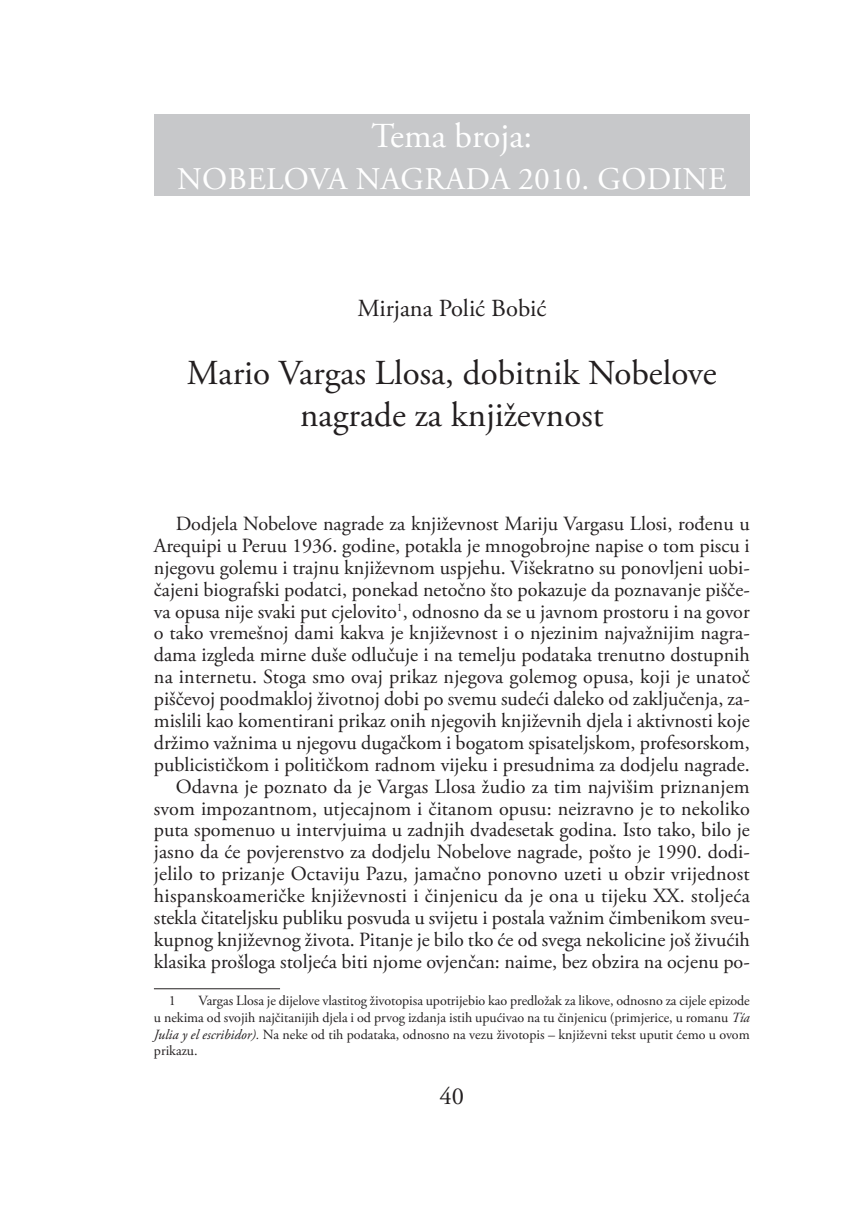
<style>
.page{position:relative;width:864px;height:1221px;background:#fff}
.page>*{position:absolute;margin:0;border:0;box-sizing:border-box;transform-origin:0 0}
.t1{font:35px/42px "Adobe Garamond Pro";color:#231f20;text-align:center}
.t2{font:35px "Adobe Garamond Pro";color:#fff}
.t3{font:31.5px "Adobe Garamond Pro";letter-spacing:.015em;color:#fff}
.t4{font:24.5px "Adobe Garamond Pro";color:#231f20}
.t5{font:20.12px/21.9px "Adobe Garamond Pro";color:#231f20;text-align:right}
.t6{font:14px/16.6px "Adobe Garamond Pro";color:#231f20;text-align:justify}
.s1{font-style:italic}
</style>
<div class="page">
<hr style="left:154px;top:988px;width:126px;height:1px;background:#231f20">
<div style="left:154px;top:114px;width:595px;height:81px;background:#c7c8ca"></div>
<h1 class="t2" style="left:371px;top:121px;width:162px">Tema broja:</h1>
<h2 class="t3" style="left:177px;top:166px;width:550px">NOBELOVA NAGRADA 2010. GODINE</h2>
<p class="t4" style="left:357px;top:298px;width:190px">Mirjana Polić Bobić</p>
<h1 class="t1" style="left:187px;top:355px;width:531px">Mario Vargas Llosa, dobitnik Nobelove nagrade za književnost</h1>
<p class="t5" style="left:154px;top:514px;width:597px">Dodjela Nobelove nagrade za književnost Mariju Vargasu Llosi, rođenu u Arequipi u Peruu 1936. godine, potakla je mnogobrojne napise o tom piscu i njegovu golemu i trajnu književnom uspjehu. Višekratno su ponovljeni uobi&shy;čajeni biografski podatci, ponekad netočno što pokazuje da poznavanje pišče&shy;va opusa nije svaki put cjelovito<sup>1</sup>, odnosno da se u javnom prostoru i na govor o tako vremešnoj dami kakva je književnost i o njezinim najvažnijim nagra&shy;dama izgleda mirne duše odlučuje i na temelju podataka trenutno dostupnih na internetu. Stoga smo ovaj prikaz njegova golemog opusa, koji je unatoč piščevoj poodmakloj životnoj dobi po svemu sudeći daleko od zaključenja, za&shy;mislili kao komentirani prikaz onih njegovih književnih djela i aktivnosti koje držimo važnima u njegovu dugačkom i bogatom spisateljskom, profesorskom, publicističkom i političkom radnom vijeku i presudnima za dodjelu nagrade.<br>Odavna je poznato da je Vargas Llosa žudio za tim najvišim priznanjem svom impozantnom, utjecajnom i čitanom opusu: neizravno je to nekoliko puta spomenuo u intervjuima u zadnjih dvadesetak godina. Isto tako, bilo je jasno da će povjerenstvo za dodjelu Nobelove nagrade, pošto je 1990. dodi&shy;jelilo to prizanje Octaviju Pazu, jamačno ponovno uzeti u obzir vrijednost hispanskoameričke književnosti i činjenicu da je ona u tijeku XX. stoljeća stekla čitateljsku publiku posvuda u svijetu i postala važnim čimbenikom sveu&shy;kupnog književnog života. Pitanje je bilo tko će od svega nekolicine još živućih klasika prošloga stoljeća biti njome ovjenčan: naime, bez obzira na ocjenu po-</p>
<p class="t6" style="left:169px;top:993px;width:8px">1</p>
<p class="t6" style="left:154px;top:993px;width:597px;text-indent:45px">Vargas Llosa je dijelove vlastitog životopisa upotrijebio kao predložak za likove, odnosno za cijele epizode u nekima od svojih najčitanijih djela i od prvog izdanja istih upućivao na tu činjenicu (primjerice, u romanu <span class="s1">Tía Julia y el escribidor).</span> Na neke od tih podataka, odnosno na vezu životopis – književni tekst uputit ćemo u ovom prikazu.</p>
<p class="t4" style="left:439px;top:1085px;width:26px">40</p>
</div>
